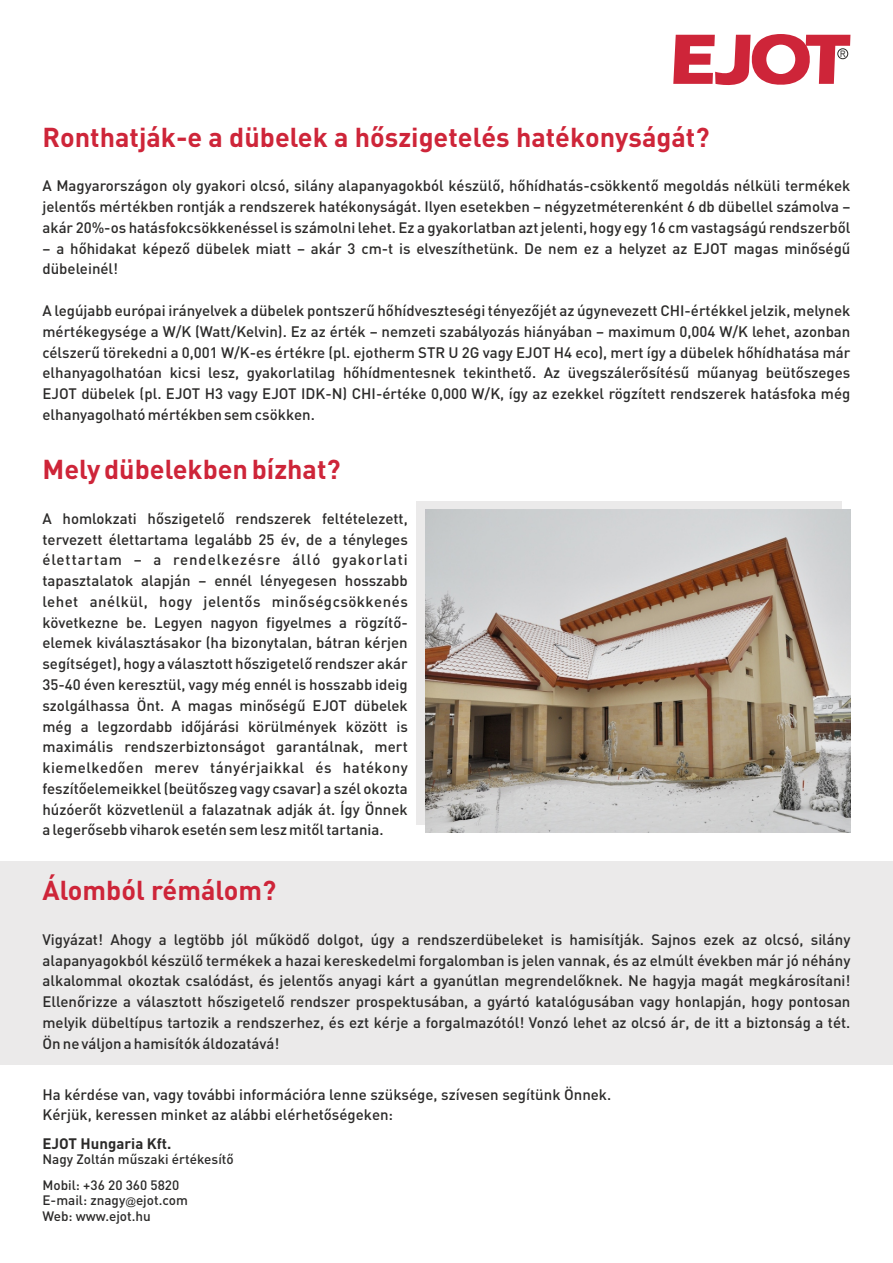
<style>
.page{position:relative;width:893px;height:1263px;background:#fff}
.page>*{position:absolute;margin:0;border:0;box-sizing:border-box;transform-origin:0 0}
.t1{font:700 27px "DINCE";color:#ce2539}
.t2{font:500 15px/20.7px "DINCE";color:#2b2a29;text-align:justify}
.t3{font:700 15px "DINCE";color:#2b2a29}
.t4{font:500 13.5px/25.3px "DINCE";color:#2b2a29}
.t5{font:9px "Arial";color:#2b2a29;scale:.86 1}
.s1{font-family:"Arial";font-weight:400;font-size:10.5px}
</style>
<div class="page">
<div style="left:0;top:861px;width:893px;height:204px;background:#ebeaea"></div>
<div style="left:417px;top:501px;width:425px;height:323px;background:#ebeaea"></div>
<img style="left:425px;top:509px;width:425px;height:324px">
<svg style="left:673px;top:34px;width:177px;height:52px"></svg>
<div style="left:837px;top:48px;width:11px;height:11px;border:1px solid #2b2a29;border-radius:50%"></div>
<p class="t5" style="left:840px;top:50px;width:8px">R</p>
<h1 class="t1" style="left:43px;top:125px;width:668px">Ronthatják-e a dübelek a hőszigetelés hatékonyságát?</h1>
<p class="t2" style="left:43px;top:177px;width:809px">A Magyarországon oly gyakori olcsó, silány alapanyagokból készülő, hőhídhatás-csökkentő megoldás nélküli termékek jelentős mértékben rontják a rendszerek hatékonyságát. Ilyen esetekben – négyzetméterenként 6 db dübellel számolva – akár 20%-os hatásfokcsökkenéssel is számolni lehet. Ez a gyakorlatban azt jelenti, hogy egy 16 cm vastagságú rendszerből</p>
<p class="t2" style="left:42px;top:239px;width:809px">– a hőhidakat képező dübelek miatt – akár 3 cm-t is elveszíthetünk. De nem ez a helyzet az EJOT magas minőségű dübeleinél!</p>
<p class="t2" style="left:42px;top:301px;width:809px">A legújabb európai irányelvek a dübelek pontszerű hőhídveszteségi tényezőjét az úgynevezett CHI-értékkel jelzik, melynek mértékegysége a W/K (Watt/Kelvin). Ez az érték – nemzeti szabályozás hiányában – maximum 0,004 W/K lehet, azonban célszerű törekedni a 0,001 W/K-es értékre (pl. ejotherm STR U 2G vagy EJOT H4 eco), mert így a dübelek hőhídhatása már elhanyagolhatóan kicsi lesz, gyakorlatilag hőhídmentesnek tekinthető. Az üvegszálerősítésű műanyag beütőszeges EJOT dübelek (pl. EJOT H3 vagy EJOT IDK-N) CHI-értéke 0,000 W/K, így az ezekkel rögzített rendszerek hatásfoka még elhanyagolható mértékben sem csökken.</p>
<h1 class="t1" style="left:42px;top:457px;width:300px">Mely dübelekben bízhat?</h1>
<p class="t2" style="left:42px;top:509px;width:367px">A homlokzati hőszigetelő rendszerek feltételezett, tervezett élettartama legalább 25 év, de a tényleges élettartam – a rendelkezésre álló gyakorlati tapasztalatok alapján – ennél lényegesen hosszabb lehet anélkül, hogy jelentős minőségcsökkenés következne be. Legyen nagyon figyelmes a rögzítő&shy;elemek kiválasztásakor (ha bizonytalan, bátran kérjen segítséget), hogy a választott hőszigetelő rendszer akár 35-40 éven keresztül, vagy még ennél is hosszabb ideig szolgálhassa Önt. A magas minőségű EJOT dübelek még a legzordabb időjárási körülmények között is maximális rendszerbiztonságot garantálnak, mert kiemelkedően merev tányérjaikkal és hatékony feszítőelemeikkel (beütőszeg vagy csavar) a szél okozta húzóerőt közvetlenül a falazatnak adják át. Így Önnek a legerősebb viharok esetén sem lesz mitől tartania.</p>
<h1 class="t1" style="left:43px;top:878px;width:235px">Álomból rémálom?</h1>
<p class="t2" style="left:42px;top:930px;width:809px">Vigyázat! Ahogy a legtöbb jól működő dolgot, úgy a rendszerdübeleket is hamisítják. Sajnos ezek az olcsó, silány alapanyagokból készülő termékek a hazai kereskedelmi forgalomban is jelen vannak, és az elmúlt években már jó néhány alkalommal okoztak csalódást, és jelentős anyagi kárt a gyanútlan megrendelőknek. Ne hagyja magát megkárosítani!<br>Ellenőrizze a választott hőszigetelő rendszer prospektusában, a gyártó katalógusában vagy honlapján, hogy pontosan melyik dübeltípus tartozik a rendszerhez, és ezt kérje a forgalmazótól! Vonzó lehet az olcsó ár, de itt a biztonság a tét.<br>Ön ne váljon a hamisítók áldozatává!</p>
<p class="t2" style="left:43px;top:1085px;width:570px">Ha kérdése van, vagy további információra lenne szüksége, szívesen segítünk Önnek.<br>Kérjük, keressen minket az alábbi elérhetőségeken:</p>
<p class="t3" style="left:43px;top:1137px;width:130px">EJOT Hungaria Kft.</p>
<p class="t4" style="left:43px;top:1148px;width:193px">Nagy Zoltán műszaki értékesítő<br>Mobil: +36 20 360 5820</p>
<p class="t4" style="left:43px;top:1194px;width:147px;line-height:15.3px">E-mail: znagy<span class="s1">@</span>ejot.com<br>Web: www.ejot.hu</p>
</div>
